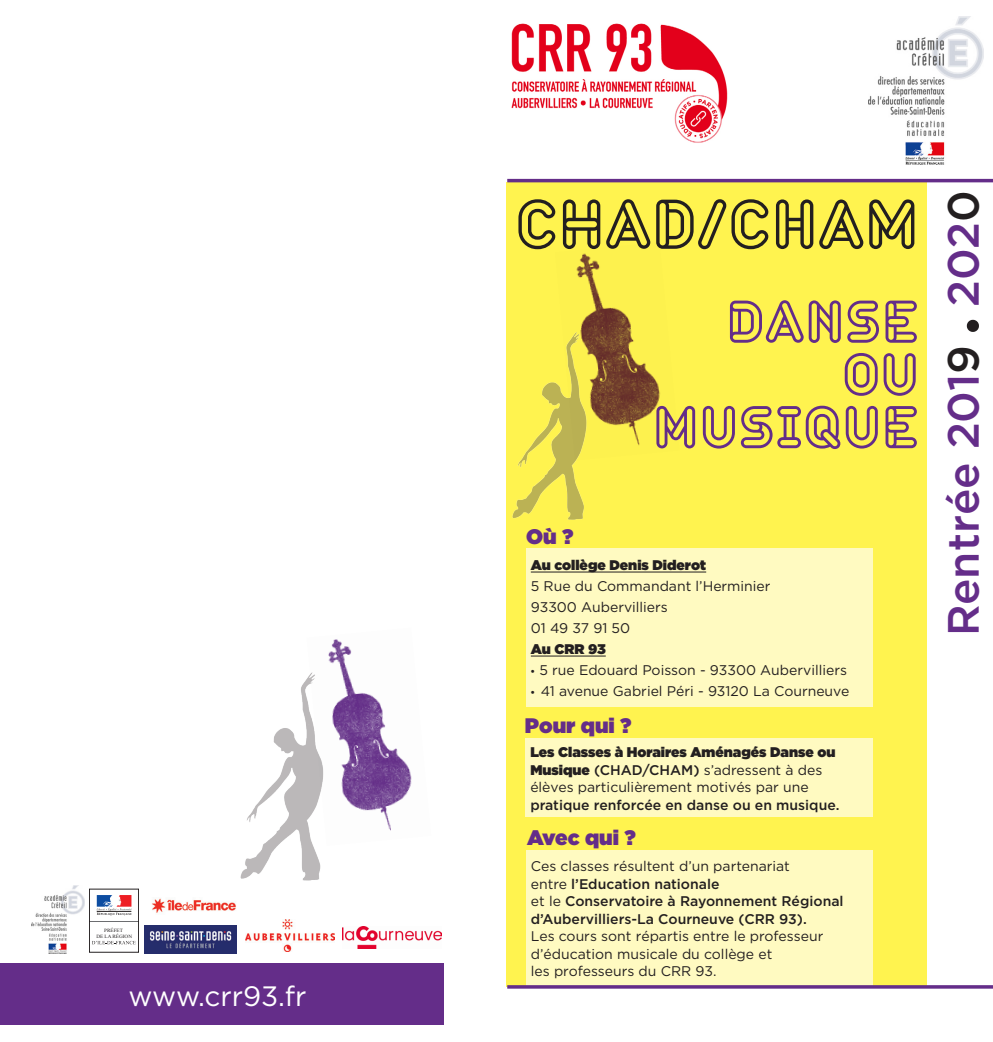
<style>
.page{position:relative;width:993px;height:1042px;background:#fff}
.page>*{position:absolute;margin:0;border:0;box-sizing:border-box;transform-origin:0 0}
.t1{font:69.12px "Circuit";color:#231f20}
.t2{font:59.32px "Circuit";color:#642d89}
.t3{font:500 43.75px "Gotham HTF";color:#642d89}
.t4{font:28px "Gotham HTF";color:#fff}
.t5{font:900 21px "Gotham HTF";color:#642d89}
.t6{font:14px/17.5px "Gotham HTF";color:#231f20}
.t7{font:500 14px "Gotham HTF";color:#231f20}
.t8{font:900 14px "Gotham HTF";color:#231f20}
.t9{font:4.9px/6px "Times New Roman";color:#231f20;text-align:center;scale:1.05 1}
.s1{font-family:"Myriad Pro"}
.s2{font-weight:900}
.s3{font-weight:500}
.s4{font-weight:400}
.s5{color:#231f20}
</style>
<div class="page">
<div style="left:506px;top:182px;width:420px;height:805px;background:#fff34f"></div>
<div style="left:525px;top:850px;width:347px;height:135px;background:#fffac1"></div>
<svg style="left:966px;top:320px;width:12px;height:12px"></svg>
<div style="left:525px;top:738px;width:347px;height:79px;background:#fffac1"></div>
<div style="left:525px;top:548px;width:347px;height:158px;background:#fffac1"></div>
<hr style="left:530px;top:572px;width:176px;height:1px;background:#231f20">
<hr style="left:530px;top:656px;width:75px;height:1px;background:#231f20">
<div style="left:0;top:963px;width:443px;height:61px;background:#642d89"></div>
<img style="left:868px;top:17px;width:114px;height:147px">
<hr style="left:507px;top:179px;width:485px;height:3px;background:#642d89">
<hr style="left:507px;top:985px;width:485px;height:3px;background:#642d89">
<img style="left:513px;top:382px;width:71px;height:138px">
<img style="left:241px;top:680px;width:80px;height:201px">
<img style="left:555px;top:253px;width:105px;height:207px">
<img style="left:306px;top:639px;width:106px;height:207px">
<img style="left:511px;top:23px;width:217px;height:120px">
<img style="left:145px;top:925px;width:91px;height:28px">
<img style="left:245px;top:919px;width:89px;height:32px">
<hr style="left:89px;top:921px;width:49px;height:1px;background:#6c6d70">
<svg style="left:92px;top:941px;width:44px;height:3px"></svg>
<svg style="left:96px;top:895px;width:35px;height:20px"></svg>
<div style="left:89px;top:889px;width:50px;height:63px;border:1px solid #231f20"></div>
<img style="left:31px;top:885px;width:53px;height:68px">
<img style="left:342px;top:926px;width:99px;height:23px">
<img style="left:152px;top:898px;width:84px;height:15px">
<p class="t9" style="left:96px;top:927px;width:35px">PRÉFET<br>DE LA RÉGION</p>
<p class="t4" style="left:128px;top:980px;width:179px">www.crr93.fr</p>
<p class="t1" style="left:514px;top:182px;width:406px">CHAD/CHAM</p>
<p class="t5" style="left:526px;top:524px;width:49px">Où ?</p>
<p class="t2" style="left:725px;top:286px;width:195px">DANSE</p>
<p class="t2" style="left:842px;top:338px;width:78px">OU</p>
<p class="t2" style="left:652px;top:391px;width:268px">MUSIQUE</p>
<p class="t8" style="left:530px;top:557px;width:177px">Au collège Denis Diderot</p>
<p class="t6" style="left:530px;top:577px;width:241px">5 Rue du Commandant l’Herminier</p>
<p class="t6" style="left:530px;top:598px;width:138px">93300 Aubervilliers</p>
<p class="t6" style="left:530px;top:619px;width:101px">01 49 37 91 50</p>
<p class="t8" style="left:530px;top:641px;width:76px">Au CRR 93</p>
<p class="t6" style="left:530px;top:661px;width:317px"><span class="s1">•</span> 5 rue Edouard Poisson - 93300 Aubervilliers</p>
<p class="t6" style="left:530px;top:682px;width:320px"><span class="s1">•</span> 41 avenue Gabriel Péri - 93120 La Courneuve</p>
<p class="t5" style="left:525px;top:713px;width:108px">Pour qui ?</p>
<p class="t6" style="left:530px;top:743px;width:306px"><span class="s2">Les Classes à Horaires Aménagés Danse ou<br>Musique</span> <span class="s3">(CHAD/CHAM)</span> s’adressent à des élèves particulièrement motivés par une</p>
<p class="t7" style="left:530px;top:797px;width:310px">pratique renforcée en danse ou en musique.</p>
<p class="t5" style="left:527px;top:825px;width:110px">Avec qui ?</p>
<p class="t6" style="left:530px;top:857px;width:260px">Ces classes résultent d’un partenariat</p>
<p class="t7" style="left:530px;top:876px;width:190px"><span class="s4">entre</span> l’Education nationale</p>
<p class="t7" style="left:530px;top:893px;width:314px"><span class="s4">et le</span> Conservatoire à Rayonnement Régional</p>
<p class="t7" style="left:530px;top:911px;width:277px">d’Aubervilliers-La Courneuve (CRR 93).</p>
<p class="t6" style="left:530px;top:927px;width:294px">Les cours sont répartis entre le professeur d’éducation musicale du collège et</p>
<p class="t6" style="left:530px;top:962px;width:187px">les professeurs du CRR 93.</p>
<p class="t3" style="left:938px;top:636px;width:447px;rotate:-90deg">Rentrée 201<span class="s5">9</span> 202<span class="s5">0</span></p>
</div>
